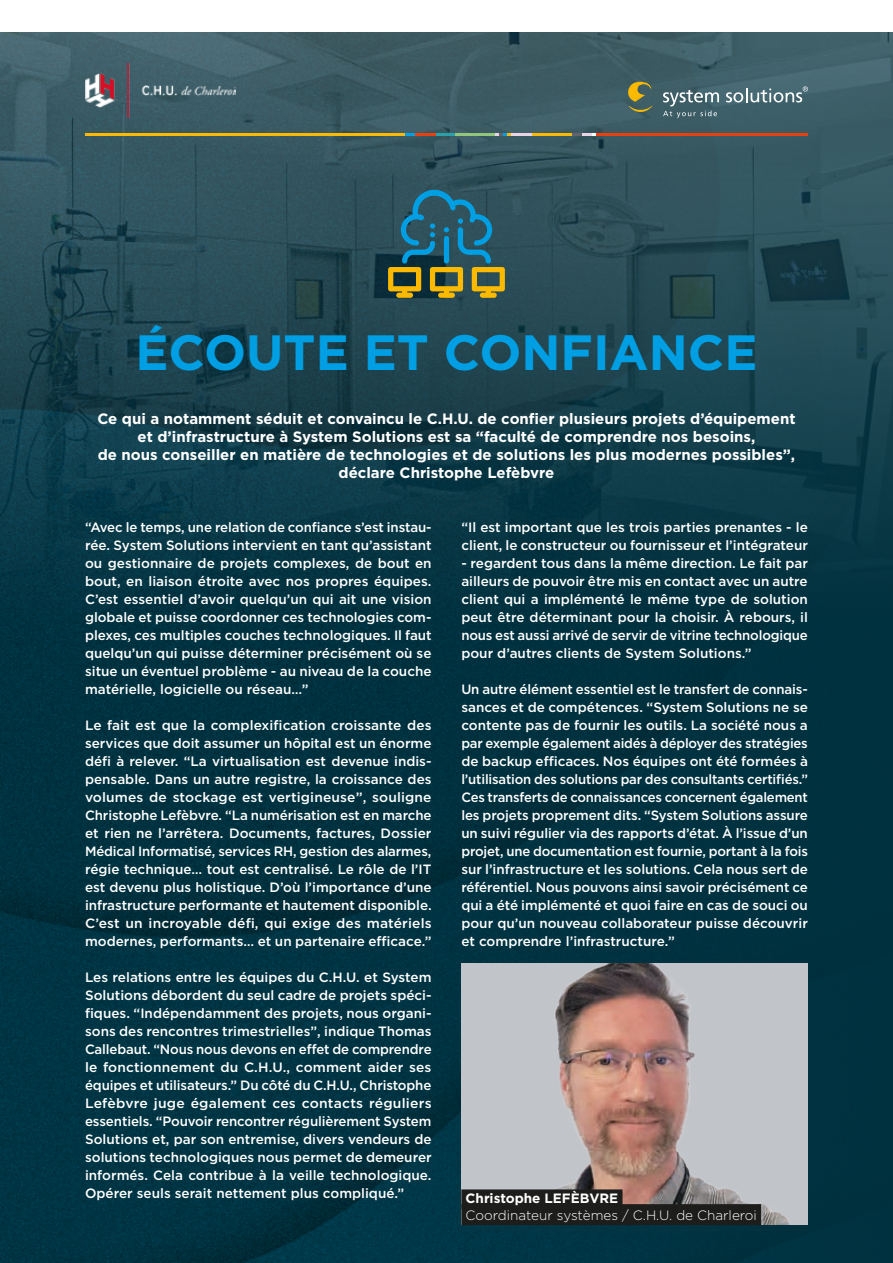
<style>
.page{position:relative;width:893px;height:1263px;background:#fff}
.page>*{position:absolute;margin:0;border:0;box-sizing:border-box;transform-origin:0 0}
.t1{font:700 49.5px "Gotham";color:#009fe3}
.t2{font:700 15px/18px "Gotham";color:#fff;text-align:center}
.t3{font:500 13.5px/18px "Gotham";color:#fff;text-align:justify}
.t4{font:300 13.5px "Gotham";color:#fff}
.t5{font:700 13.5px "Gotham";color:#fff}
</style>
<div class="page">
<img style="left:0;top:625px;width:893px;height:638px">
<img style="left:0;top:32px;width:893px;height:593px">
<img style="left:85px;top:64px;width:150px;height:54px">
<svg style="left:388px;top:189px;width:117px;height:109px;background:#3e645c"></svg>
<div style="left:461px;top:964px;width:347px;height:261px;background:#c1c4c9"></div>
<img style="left:555px;top:964px;width:235px;height:261px">
<div style="left:461px;top:1189px;width:161px;height:20px;background:#1d1d1b"></div>
<div style="left:461px;top:1204px;width:300px;height:21px;background:#1d1d1b"></div>
<hr style="left:85px;top:134px;width:320px;height:2px;background:#fbba00">
<hr style="left:435px;top:134px;width:21px;height:2px;background:#2aa1a9">
<hr style="left:456px;top:134px;width:40px;height:2px;background:#92c67a">
<svg style="left:405px;top:134px;width:10px;height:2px"></svg>
<hr style="left:415px;top:134px;width:20px;height:2px;background:#e74111">
<svg style="left:496px;top:134px;width:16px;height:2px"></svg>
<hr style="left:512px;top:134px;width:20px;height:2px;background:#e8d4e2">
<hr style="left:532px;top:134px;width:40px;height:2px;background:#fbba00">
<svg style="left:572px;top:134px;width:24px;height:2px"></svg>
<hr style="left:596px;top:134px;width:212px;height:2px;background:#e74111">
<svg style="left:628px;top:81px;width:24px;height:31px"></svg>
<svg style="left:663px;top:90px;width:56px;height:28px;background:#637d84"></svg>
<svg style="left:726px;top:86px;width:82px;height:16px"></svg>
<h1 class="t1" style="left:135px;top:319px;width:624px">ÉCOUTE ET CONFIANCE</h1>
<p class="t2" style="left:97px;top:409px;width:700px">Ce qui a notamment séduit et convaincu le C.H.U. de confier plusieurs projets d’équipement et d’infrastructure à System Solutions est sa “faculté de comprendre nos besoins,<br>de nous conseiller en matière de technologies et de solutions les plus modernes possibles”, déclare Christophe Lefèbvre</p>
<p class="t3" style="left:85px;top:518px;width:348px">“Avec le temps, une relation de confiance s’est instau&shy;rée. System Solutions intervient en tant qu’assistant ou gestionnaire de projets complexes, de bout en bout, en liaison étroite avec nos propres équipes.<br>C’est essentiel d’avoir quelqu’un qui ait une vision globale et puisse coordonner ces technologies com&shy;plexes, ces multiples couches technologiques. Il faut quelqu’un qui puisse déterminer précisément où se situe un éventuel problème - au niveau de la couche matérielle, logicielle ou réseau…”</p>
<p class="t3" style="left:85px;top:716px;width:348px">Le fait est que la complexification croissante des services que doit assumer un hôpital est un énorme défi à relever. “La virtualisation est devenue indis&shy;pensable. Dans un autre registre, la croissance des volumes de stockage est vertigineuse”, souligne Christophe Lefèbvre. “La numérisation est en marche et rien ne l’arrêtera. Documents, factures, Dossier Médical Informatisé, services RH, gestion des alarmes, régie technique… tout est centralisé. Le rôle de l’IT est devenu plus holistique. D’où l’importance d’une infrastructure performante et hautement disponible.<br>C’est un incroyable défi, qui exige des matériels modernes, performants… et un partenaire efficace.”</p>
<p class="t3" style="left:85px;top:968px;width:348px">Les relations entre les équipes du C.H.U. et System Solutions débordent du seul cadre de projets spéci&shy;fiques. “Indépendamment des projets, nous organi&shy;sons des rencontres trimestrielles”, indique Thomas Callebaut. “Nous nous devons en effet de comprendre le fonctionnement du C.H.U., comment aider ses équipes et utilisateurs.” Du côté du C.H.U., Christophe Lefèbvre juge également ces contacts réguliers essentiels. “Pouvoir rencontrer régulièrement System Solutions et, par son entremise, divers vendeurs de solutions technologiques nous permet de demeurer informés. Cela contribue à la veille technologique.<br>Opérer seuls serait nettement plus compliqué.”</p>
<p class="t3" style="left:461px;top:518px;width:348px">“Il est important que les trois parties prenantes - le client, le constructeur ou fournisseur et l’intégrateur</p>
<p class="t3" style="left:461px;top:554px;width:348px">- regardent tous dans la même direction. Le fait par ailleurs de pouvoir être mis en contact avec un autre client qui a implémenté le même type de solution peut être déterminant pour la choisir. À rebours, il nous est aussi arrivé de servir de vitrine technologique pour d’autres clients de System Solutions.”</p>
<p class="t3" style="left:461px;top:680px;width:348px">Un autre élément essentiel est le transfert de connais&shy;sances et de compétences. “System Solutions ne se contente pas de fournir les outils. La société nous a par exemple également aidés à déployer des stratégies de backup efficaces. Nos équipes ont été formées à l’utilisation des solutions par des consultants certifiés.” Ces transferts de connaissances concernent également les projets proprement dits. “System Solutions assure un suivi régulier via des rapports d’état. À l’issue d’un projet, une documentation est fournie, portant à la fois sur l’infrastructure et les solutions. Cela nous sert de référentiel. Nous pouvons ainsi savoir précisément ce qui a été implémenté et quoi faire en cas de souci ou pour qu’un nouveau collaborateur puisse découvrir et comprendre l’infrastructure.”</p>
<p class="t5" style="left:466px;top:1190px;width:154px">Christophe LEFÈBVRE</p>
<p class="t4" style="left:466px;top:1206px;width:293px">Coordinateur systèmes / C.H.U. de Charleroi</p>
</div>
